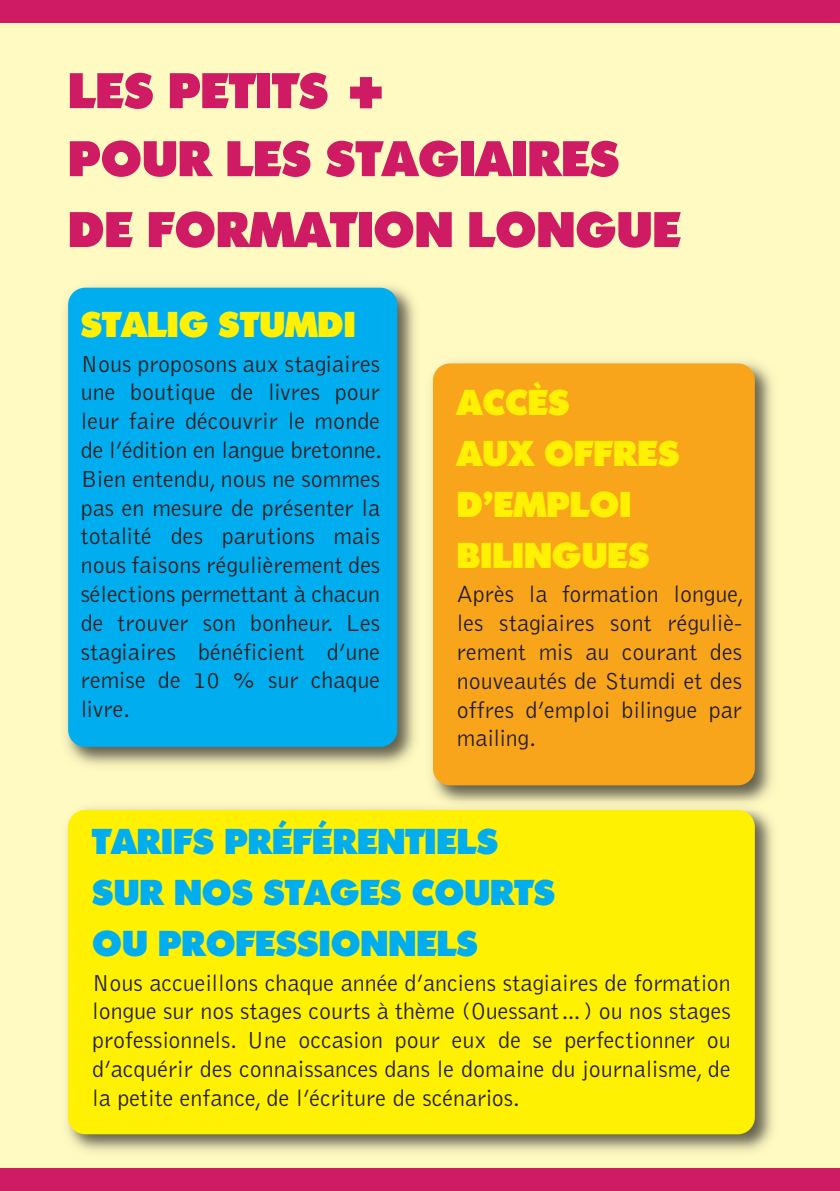
<style>
.page{position:relative;width:840px;height:1191px;background:#fff}
.page>*{position:absolute;margin:0;border:0;box-sizing:border-box;transform-origin:0 0}
.t1{font:900 50px/69.4px "Sharnay";color:#ce1b64}
.t2{font:900 36px/51px "Sharnay";color:#00aeef}
.t3{font:900 36px/51px "Sharnay";color:#fff101}
.t4{font:300 24px/28.8px "Bell Gothic";color:#231f20;text-align:justify}
.s1{font-size:64px}
</style>
<div class="page">
<div style="left:0;top:0;width:839px;height:1191px;background:#fffac1"></div>
<div style="left:0;top:0;width:839px;height:23px;background:#ce1b64"></div>
<div style="left:0;top:1168px;width:839px;height:23px;background:#ce1b64"></div>
<img style="left:66px;top:286px;width:349px;height:479px">
<div style="left:68px;top:288px;width:329px;height:459px;background:#00aeef;border-radius:17px"></div>
<img style="left:67px;top:808px;width:706px;height:344px">
<div style="left:68px;top:810px;width:686px;height:324px;background:#fff101;border-radius:17px"></div>
<img style="left:424px;top:362px;width:349px;height:449px">
<img style="left:424px;top:810px;width:319px;height:1px">
<div style="left:433px;top:363px;width:321px;height:422px;background:#f9a51b;border-radius:17px"></div>
<h1 class="t1" style="left:68px;top:55px;width:614px">LES PETITS <span class="s1">+<br></span>POUR LES STAGIAIRES<br>DE FORMATION LONGUE</h1>
<h2 class="t3" style="left:81px;top:298px;width:276px">STALIG STUMDI</h2>
<p class="t4" style="left:81px;top:350px;width:303px">Nous proposons aux stagiaires une boutique de livres pour leur faire découvrir le monde de l’édition en langue bretonne.<br>Bien entendu, nous ne sommes pas en mesure de présenter la totalité des parutions mais nous faisons régulièrement des sélections permettant à chacun de trouver son bonheur. Les stagiaires bénéficient d’une remise de 10 % sur chaque livre.</p>
<h2 class="t3" style="left:456px;top:376px;width:224px">ACCÈS<br>AUX OFFRES<br>D’EMPLOI<br>BILINGUES</h2>
<p class="t4" style="left:456px;top:581px;width:288px">Après la formation longue, les stagiaires sont réguliè&shy;rement mis au courant des nouveautés de Stumdi et des offres d’emploi bilingue par mailing.</p>
<h2 class="t2" style="left:92px;top:815px;width:464px">TARIFS PRÉFÉRENTIELS<br>SUR NOS STAGES COURTS<br>OU PROFESSIONNELS</h2>
<p class="t4" style="left:92px;top:969px;width:640px">Nous accueillons chaque année d’anciens stagiaires de formation longue sur nos stages courts à thème (Ouessant…) ou nos stages professionnels. Une occasion pour eux de se perfectionner ou d’acquérir des connaissances dans le domaine du journalisme, de la petite enfance, de l’écriture de scénarios.</p>
</div>
